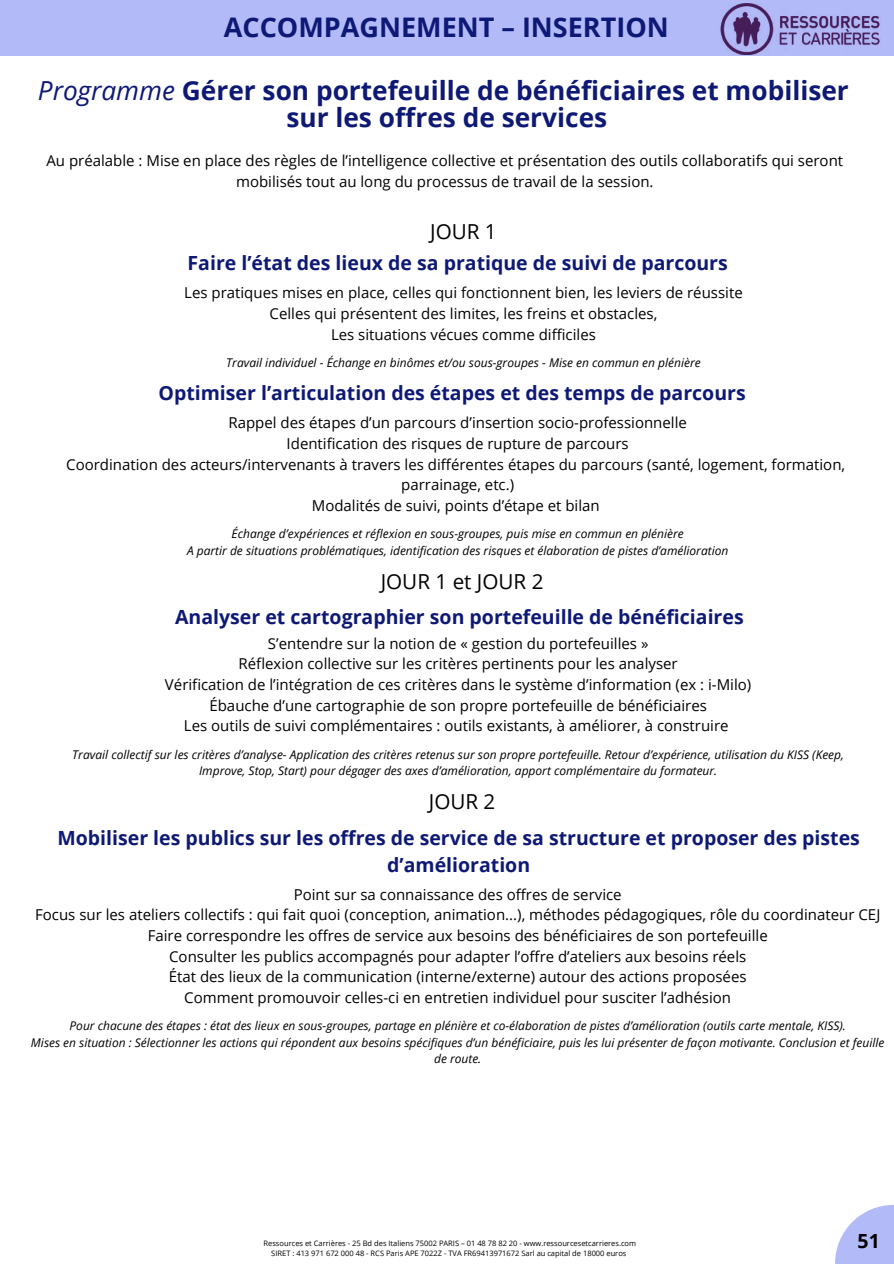
<style>
.page{position:relative;width:894px;height:1264px;background:#fff}
.page>*{position:absolute;margin:0;border:0;box-sizing:border-box;transform-origin:0 0}
.t1{font:700 27px "Open Sans";color:#0e1976}
.t2{font:700 26.25px/27px "Open Sans";color:#0e1976;text-align:center}
.t3{font:20.7px "Open Sans";color:#000}
.t4{font:700 19.5px/27px "Open Sans";color:#0e1976;text-align:center}
.t5{font:700 19.5px "Open Sans";color:#000}
.t6{font:15px/20.5px "Open Sans";color:#000;text-align:center}
.t7{font:italic 12px/16.2px "Open Sans";color:#000;text-align:center}
.t8{font:7.5px/10.1px "Open Sans";color:#000;text-align:center}
.s1{font-weight:400;font-style:italic}
</style>
<div class="page">
<div style="left:0;top:0;width:893px;height:55px;background:#b3baf8"></div>
<img style="left:720px;top:3px;width:160px;height:52px">
<svg style="left:835px;top:1205px;width:58px;height:58px;fill:#b3baf8"></svg>
<h1 class="t1" style="left:224px;top:8px;width:446px">ACCOMPAGNEMENT – INSERTION</h1>
<h2 class="t2" style="left:38px;top:76px;width:812px"><span class="s1">Programme</span> Gérer son portefeuille de bénéficiaires et mobiliser sur les offres de services</h2>
<p class="t6" style="left:46px;top:150px;width:798px">Au préalable : Mise en place des règles de l’intelligence collective et présentation des outils collaboratifs qui seront mobilisés tout au long du processus de travail de la session.</p>
<h3 class="t3" style="left:430px;top:217px;width:68px">JOUR 1</h3>
<h3 class="t4" style="left:187px;top:249px;width:541px">Faire l’état des lieux de sa pratique de suivi de parcours</h3>
<p class="t6" style="left:184px;top:282px;width:560px">Les pratiques mises en place, celles qui fonctionnent bien, les leviers de réussite<br>Celles qui présentent des limites, les freins et obstacles,<br>Les situations vécues comme difficiles</p>
<p class="t7" style="left:226px;top:354px;width:476px">Travail individuel - Échange en binômes et/ou sous-groupes - Mise en commun en plénière</p>
<h3 class="t4" style="left:158px;top:379px;width:588px">Optimiser l’articulation des étapes et des temps de parcours</h3>
<p class="t6" style="left:66px;top:412px;width:780px">Rappel des étapes d’un parcours d’insertion socio-professionnelle<br>Identification des risques de rupture de parcours<br>Coordination des acteurs/intervenants à travers les différentes étapes du parcours (santé, logement, formation, parrainage, etc.)<br>Modalités de suivi, points d’étape et bilan</p>
<p class="t7" style="left:187px;top:525px;width:542px">Échange d’expériences et réflexion en sous-groupes, puis mise en commun en plénière<br>A partir de situations problématiques, identification des risques et élaboration de pistes d’amélioration</p>
<h3 class="t3" style="left:380px;top:567px;width:164px">JOUR 1 et JOUR 2</h3>
<h3 class="t4" style="left:175px;top:603px;width:570px">Analyser et cartographier son portefeuille de bénéficiaires</h3>
<p class="t6" style="left:165px;top:632px;width:587px">S’entendre sur la notion de « gestion du portefeuilles »<br>Réflexion collective sur les critères pertinents pour les analyser<br>Vérification de l’intégration de ces critères dans le système d’information (ex : i-Milo)<br>Ébauche d’une cartographie de son propre portefeuille de bénéficiaires<br>Les outils de suivi complémentaires : outils existants, à améliorer, à construire</p>
<p class="t7" style="left:72px;top:746px;width:773px">Travail collectif sur les critères d’analyse- Application des critères retenus sur son propre portefeuille. Retour d’expérience, utilisation du KISS (Keep,<br>Improve, Stop, Start) pour dégager des axes d’amélioration, apport complémentaire du formateur.</p>
<h3 class="t3" style="left:428px;top:787px;width:68px">JOUR 2</h3>
<h3 class="t4" style="left:57px;top:823px;width:803px">Mobiliser les publics sur les offres de service de sa structure et proposer des pistes d’amélioration</h3>
<p class="t6" style="left:35px;top:883px;width:846px">Point sur sa connaissance des offres de service<br>Focus sur les ateliers collectifs : qui fait quoi (conception, animation...), méthodes pédagogiques, rôle du coordinateur CEJ Faire correspondre les offres de service aux besoins des bénéficiaires de son portefeuille<br>Consulter les publics accompagnés pour adapter l’offre d’ateliers aux besoins réels<br>État des lieux de la communication (interne/externe) autour des actions proposées<br>Comment promouvoir celles-ci en entretien individuel pour susciter l’adhésion</p>
<p class="t7" style="left:31px;top:1017px;width:854px">Pour chacune des étapes : état des lieux en sous-groupes, partage en plénière et co-élaboration de pistes d’amélioration (outils carte mentale, KISS).<br>Mises en situation : Sélectionner les actions qui répondent aux besoins spécifiques d’un bénéficiaire, puis les lui présenter de façon motivante. Conclusion et feuille de route.</p>
<p class="t8" style="left:263px;top:1238px;width:374px">Ressources et Carrières - 25 Bd des Italiens 75002 PARIS – 01 48 78 82 20 - www.ressourcesetcarrieres.com<br>SIRET : 413 971 672 000 48 - RCS Paris APE 7022Z - TVA FR69413971672 Sarl au capital de 18000 euros</p>
<h3 class="t5" style="left:857px;top:1226px;width:24px">51</h3>
</div>
